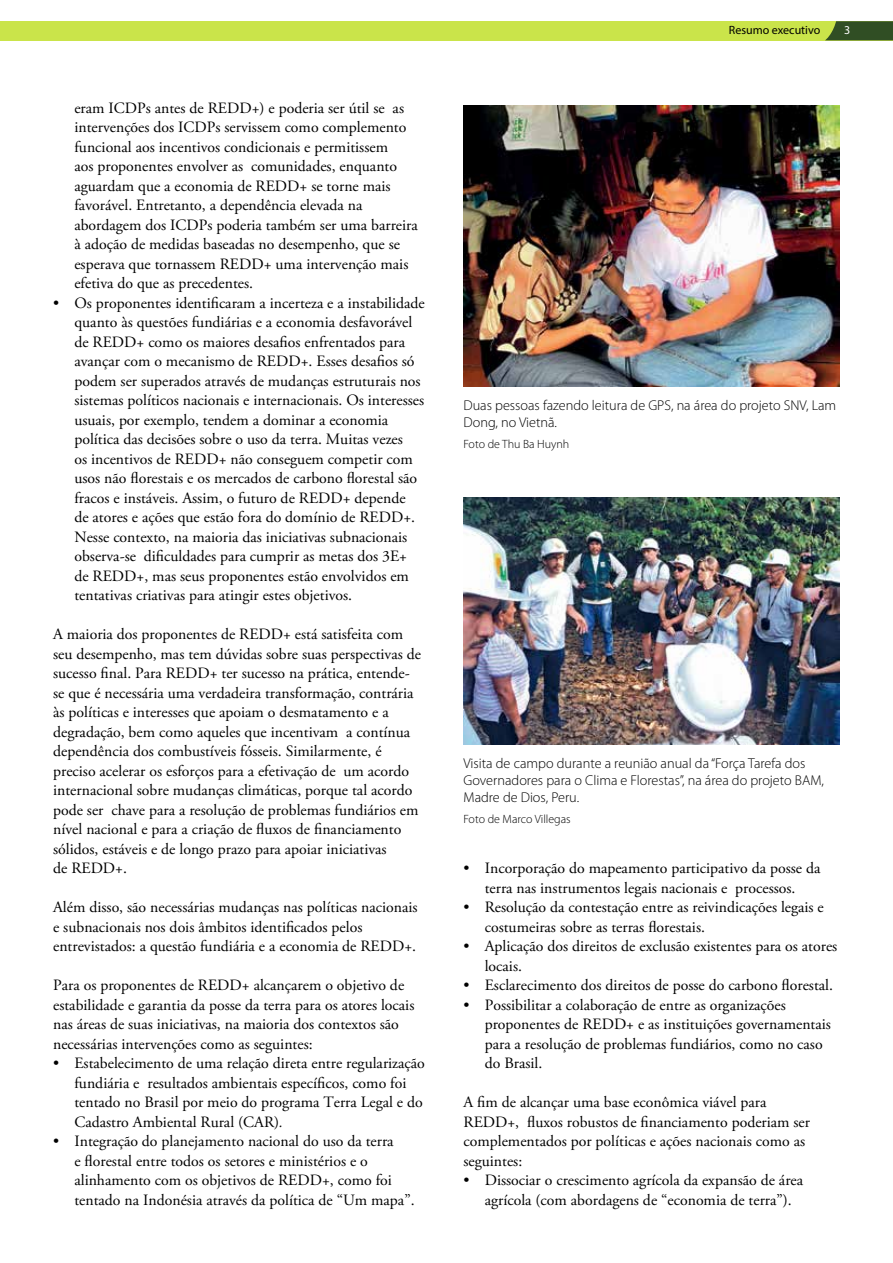
<style>
.page{position:relative;width:893px;height:1263px;background:#fff}
.page>*{position:absolute;margin:0;border:0;box-sizing:border-box;transform-origin:0 0}
.t1{font:15.75px/19.5px "Adobe Garamond Pro";color:#000}
.t2{font:300 14.25px/17.1px "Myriad Pro";color:#000}
.t3{font:300 12px "Myriad Pro";color:#000}
.t4{font:12px "Myriad Pro";color:#000}
.t5{font:12px "Myriad Pro";color:#fff}
.s1{font-style:italic}
</style>
<div class="page">
<div style="left:0;top:21px;width:893px;height:19px;background:#cae44a"></div>
<svg style="left:825px;top:21px;width:68px;height:19px"></svg>
<img style="left:463px;top:497px;width:377px;height:248px">
<img style="left:463px;top:105px;width:377px;height:281px">
<p class="t1" style="left:74px;top:98px;width:345px">eram ICDPs antes de REDD+) e poderia ser útil se as intervenções dos ICDPs servissem como complemento funcional aos incentivos condicionais e permitissem<br>aos proponentes envolver as comunidades, enquanto aguardam que a economia de REDD+ se torne mais favorável. Entretanto, a dependência elevada na abordagem dos ICDPs poderia também ser uma barreira à adoção de medidas baseadas no desempenho, que se esperava que tornassem REDD+ uma intervenção mais efetiva do que as precedentes.</p>
<p class="t1" style="left:74px;top:293px;width:352px;text-indent:-21px">• Os proponentes identificaram a incerteza e a instabilidade quanto às questões fundiárias e a economia desfavorável de REDD+ como os maiores desafios enfrentados para avançar com o mecanismo de REDD+. Esses desafios só podem ser superados através de mudanças estruturais nos sistemas políticos nacionais e internacionais. Os interesses usuais, por exemplo, tendem a dominar a economia política das decisões sobre o uso da terra. Muitas vezes<br>os incentivos de REDD+ não conseguem competir com usos não florestais e os mercados de carbono florestal são fracos e instáveis. Assim, o futuro de REDD+ depende<br>de atores e ações que estão fora do domínio de REDD+.<br>Nesse contexto, na maioria das iniciativas subnacionais observa-se dificuldades para cumprir as metas dos 3E+ de REDD+, mas seus proponentes estão envolvidos em tentativas criativas para atingir estes objetivos.</p>
<p class="t1" style="left:53px;top:625px;width:369px">A maioria dos proponentes de REDD+ está satisfeita com seu desempenho, mas tem dúvidas sobre suas perspectivas de sucesso final. Para REDD+ ter sucesso na prática, entende&shy;se que é necessária uma verdadeira transformação, contrária às políticas e interesses que apoiam o desmatamento e a degradação, bem como aqueles que incentivam a contínua dependência dos combustíveis fósseis. Similarmente, é preciso acelerar os esforços para a efetivação de um acordo internacional sobre mudanças climáticas, porque tal acordo pode ser chave para a resolução de problemas fundiários em nível nacional e para a criação de fluxos de financiamento sólidos, estáveis e de longo prazo para apoiar iniciativas<br>de REDD+.</p>
<p class="t1" style="left:53px;top:898px;width:366px">Além disso, são necessárias mudanças nas políticas nacionais e subnacionais nos dois âmbitos identificados pelos entrevistados: a questão fundiária e a economia de REDD+.</p>
<p class="t1" style="left:53px;top:976px;width:363px">Para os proponentes de REDD+ alcançarem o objetivo de estabilidade e garantia da posse da terra para os atores locais nas áreas de suas iniciativas, na maioria dos contextos são necessárias intervenções como as seguintes:</p>
<p class="t1" style="left:74px;top:1054px;width:352px;text-indent:-21px">• Estabelecimento de uma relação direta entre regularização fundiária e resultados ambientais específicos, como foi tentado no Brasil por meio do programa Terra Legal e do Cadastro Ambiental Rural (CAR)<span class="s1">.</span></p>
<p class="t1" style="left:74px;top:1132px;width:342px;text-indent:-21px">• Integração do planejamento nacional do uso da terra<br>e florestal entre todos os setores e ministérios e o alinhamento com os objetivos de REDD+, como foi tentado na Indonésia através da política de “Um mapa”.</p>
<p class="t4" style="left:729px;top:23px;width:93px">Resumo executivo</p>
<p class="t5" style="left:844px;top:23px;width:8px">3</p>
<p class="t2" style="left:463px;top:397px;width:374px">Duas pessoas fazendo leitura de GPS, na área do projeto SNV, Lam<br>Dong, no Vietnã.</p>
<p class="t3" style="left:463px;top:437px;width:107px">Foto de Thu Ba Huynh</p>
<p class="t2" style="left:463px;top:755px;width:362px">Visita de campo durante a reunião anual da “Força Tarefa dos<br>Governadores para o Clima e Florestas”, na área do projeto BAM,<br>Madre de Dios, Peru.</p>
<p class="t3" style="left:463px;top:812px;width:109px">Foto de Marco Villegas</p>
<p class="t1" style="left:463px;top:859px;width:358px;text-align:center">• Incorporação do mapeamento participativo da posse da terra nas instrumentos legais nacionais e processos.</p>
<p class="t1" style="left:485px;top:898px;width:341px;text-indent:-21px">• Resolução da contestação entre as reivindicações legais e costumeiras sobre as terras florestais.</p>
<p class="t1" style="left:485px;top:937px;width:354px;text-indent:-21px">• Aplicação dos direitos de exclusão existentes para os atores locais.</p>
<p class="t1" style="left:463px;top:976px;width:371px">• Esclarecimento dos direitos de posse do carbono florestal.</p>
<p class="t1" style="left:485px;top:995px;width:348px;text-indent:-21px">• Possibilitar a colaboração de entre as organizações proponentes de REDD+ e as instituições governamentais para a resolução de problemas fundiários, como no caso do Brasil.</p>
<p class="t1" style="left:463px;top:1093px;width:348px">A fim de alcançar uma base econômica viável para REDD+, fluxos robustos de financiamento poderiam ser complementados por políticas e ações nacionais como as seguintes:</p>
<p class="t1" style="left:485px;top:1171px;width:320px;text-indent:-21px">• Dissociar o crescimento agrícola da expansão de área agrícola (com abordagens de “economia de terra”).</p>
</div>
